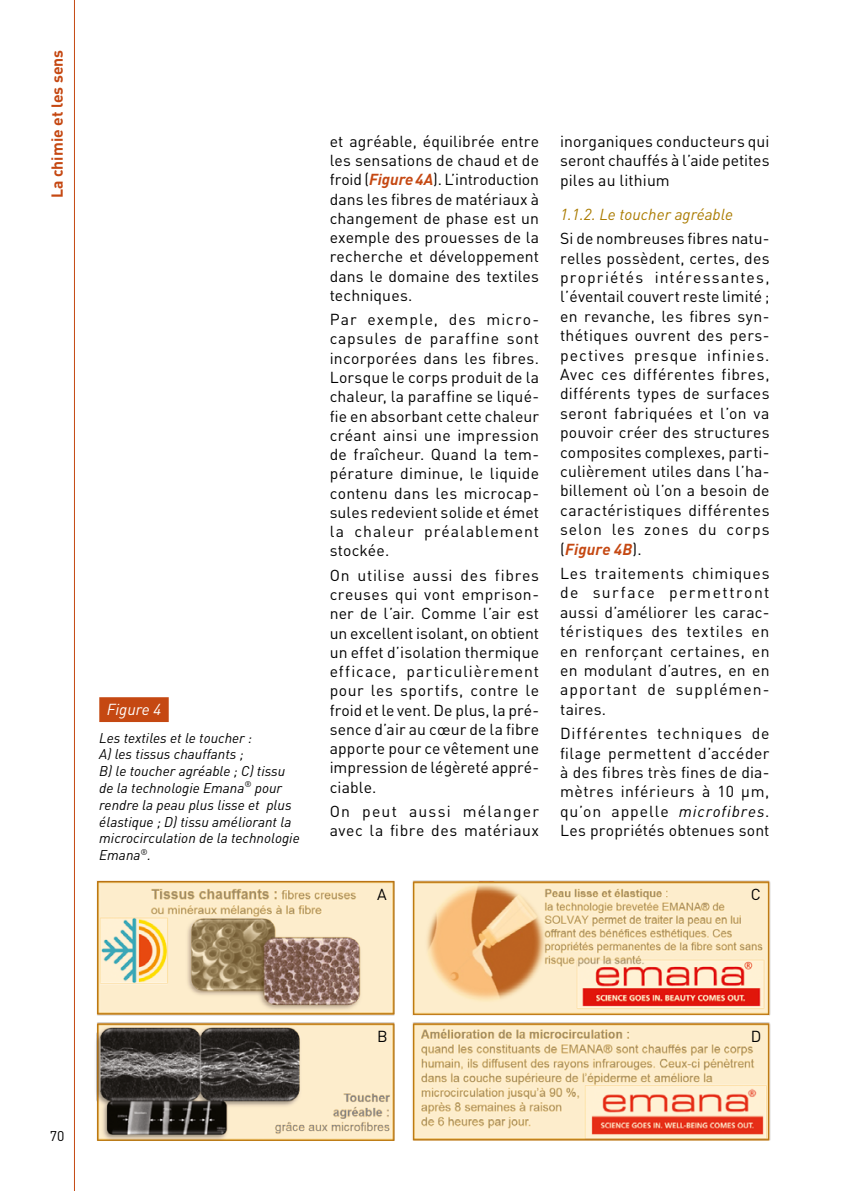
<style>
.page{position:relative;width:844px;height:1191px;background:#fff}
.page>*{position:absolute;margin:0;border:0;box-sizing:border-box;transform-origin:0 0}
._04-Texte_courant{font:15.75px/19.2px "DIN";letter-spacing:.015em;color:#000;text-align:justify}
._04-Texte_courant-2{font:15.75px/19.2px "DIN";letter-spacing:.05em;color:#000}
._7-Inter_3{font:italic 15.75px "DIN";color:#aa7b00}
.t1{font:700 15.75px "DIN";color:#c54812}
._05_legende_numero{font:italic 15.75px "DIN";color:#fff}
.Cartouche_ABC{font:15.75px "DIN";color:#000}
._05-legendes{font:italic 14px/16.8px "DIN";color:#000}
.t2{font:14px "DIN";color:#000}
.s1{font-weight:700;font-style:italic;color:#c54812}
.s2{font-style:italic}
</style>
<div class="page">
<svg style="left:74px;top:0;width:1px;height:1191px"></svg>
<div style="left:99px;top:697px;width:70px;height:25px;background:#c54812"></div>
<img style="left:96px;top:881px;width:675px;height:259px">
<p class="t1" style="left:47px;top:198px;width:150px;rotate:-90deg">La chimie et les sens</p>
<p class="_05_legende_numero" style="left:107px;top:699px;width:56px">Figure 4</p>
<p class="_05-legendes" style="left:99px;top:729px;width:202px">Les textiles et le toucher :<br>A) les tissus chauffants ;<br>B) le toucher agréable ; C) tissu de la technologie Emana<sup>®</sup> pour rendre la peau plus lisse et plus élastique ; D) tissu améliorant la microcirculation de la technologie<br>Emana<sup>®</sup>.</p>
<p class="_04-Texte_courant" style="left:329px;top:131px;width:211px">et agréable, équilibrée entre les sensations de chaud et de froid (<span class="s1">Figure4A</span>). L’introduction dans les fibres de matériaux à changement de phase est un exemple des prouesses de la recherche et développement dans le domaine des textiles techniques.</p>
<p class="_04-Texte_courant" style="left:329px;top:309px;width:211px">Par exemple, des micro&shy;capsules de paraffine sont incorporées dans les fibres.<br>Lorsque le corps produit de la chaleur, la paraffine se liqué&shy;fie en absorbant cette chaleur créant ainsi une impression de fraîcheur. Quand la tem&shy;pérature diminue, le liquide contenu dans les microcap&shy;sules redevient solide et émet la chaleur préalablement stockée.</p>
<p class="_04-Texte_courant" style="left:329px;top:565px;width:211px">On utilise aussi des fibres creuses qui vont emprison&shy;ner de l’air. Comme l’air est un excellent isolant, on obtient un effet d’isolation thermique efficace, particulièrement pour les sportifs, contre le froid et le vent. De plus, la pré&shy;sence d’air au cœur de la fibre apporte pour ce vêtement une impression de légèreté appré&shy;ciable.</p>
<p class="_04-Texte_courant-2" style="left:329px;top:801px;width:211px">On peut aussi mélanger avec la fibre des matériaux</p>
<p class="_04-Texte_courant" style="left:560px;top:131px;width:211px">inorganiques conducteurs qui seront chauffés à l’aide petites piles au lithium</p>
<p class="_7-Inter_3" style="left:560px;top:204px;width:174px">1.1.2. Le toucher agréable</p>
<p class="_04-Texte_courant" style="left:560px;top:228px;width:211px">Si de nombreuses fibres natu&shy;relles possèdent, certes, des propriétés intéressantes, l’éventail couvert reste limité ; en revanche, les fibres syn&shy;thétiques ouvrent des pers&shy;pectives presque infinies.<br>Avec ces différentes fibres, différents types de surfaces seront fabriquées et l’on va pouvoir créer des structures composites complexes, parti&shy;culièrement utiles dans l’ha&shy;billement où l’on a besoin de caractéristiques différentes selon les zones du corps (<span class="s1">Figure 4B</span>).</p>
<p class="_04-Texte_courant" style="left:560px;top:563px;width:211px">Les traitements chimiques de surface permettront aussi d’améliorer les carac&shy;téristiques des textiles en en renforçant certaines, en en modulant d’autres, en en apportant de supplémen&shy;taires.</p>
<p class="_04-Texte_courant" style="left:560px;top:723px;width:211px">Différentes techniques de filage permettent d’accéder à des fibres très fines de dia&shy;mètres inférieurs à 10 μm, qu’on appelle <span class="s2">microfibres</span>.<br>Les propriétés obtenues sont</p>
<p class="Cartouche_ABC" style="left:377px;top:885px;width:11px">A</p>
<p class="Cartouche_ABC" style="left:750px;top:885px;width:12px">C</p>
<p class="t2" style="left:50px;top:1127px;width:16px">70</p>
<p class="Cartouche_ABC" style="left:377px;top:1026px;width:12px">B</p>
<p class="Cartouche_ABC" style="left:750px;top:1026px;width:12px">D</p>
</div>
